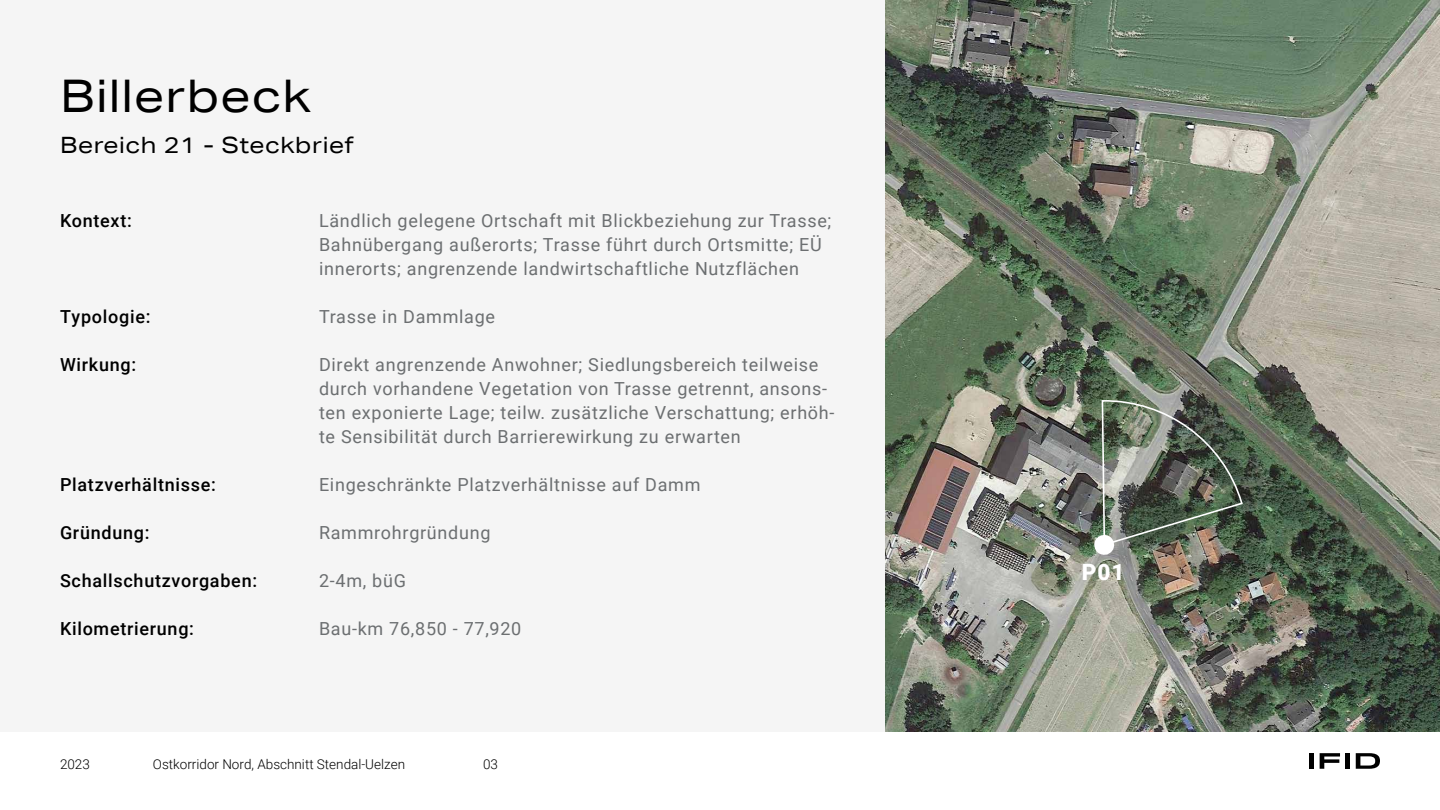
<style>
.page{position:relative;width:1440px;height:810px;background:#fff}
.page>*{position:absolute;margin:0;border:0;box-sizing:border-box;transform-origin:0 0}
.t1{font:45px "Aktiv Grotesk Ex";letter-spacing:.025em;color:#000}
.t2{font:22.5px "Aktiv Grotesk Ex";letter-spacing:.025em;color:#000}
.t3{font:900 22.5px "Roboto";color:#fff}
.t4{font:18px/24px "Roboto";letter-spacing:.04em;color:#6c6f71}
.t5{font:500 18px "Roboto";letter-spacing:.04em;color:#000}
.t6{font:300 13.5px "Roboto";color:#000}
</style>
<div class="page">
<div style="left:0;top:0;width:1440px;height:731px;background:#f5f5f5"></div>
<img style="left:886px;top:0;width:554px;height:731px">
<img style="left:1093px;top:399px;width:151px;height:157px">
<div style="left:1309px;top:753px;width:5px;height:16px;background:#000"></div>
<svg style="left:1320px;top:753px;width:20px;height:16px"></svg>
<div style="left:1345px;top:753px;width:5px;height:16px;background:#000"></div>
<svg style="left:1356px;top:753px;width:24px;height:16px"></svg>
<h1 class="t1" style="left:60px;top:69px;width:252px">Billerbeck</h1>
<p class="t2" style="left:60px;top:131px;width:295px">Bereich 21 - Steckbrief</p>
<p class="t5" style="left:60px;top:208px;width:73px">Kontext:</p>
<p class="t5" style="left:60px;top:304px;width:92px">Typologie:</p>
<p class="t5" style="left:60px;top:352px;width:78px">Wirkung:</p>
<p class="t5" style="left:60px;top:472px;width:157px">Platzverhältnisse:</p>
<p class="t5" style="left:60px;top:520px;width:91px">Gründung:</p>
<p class="t5" style="left:60px;top:568px;width:199px">Schallschutzvorgaben:</p>
<p class="t5" style="left:60px;top:616px;width:136px">Kilometrierung:</p>
<p class="t4" style="left:319px;top:208px;width:514px">Ländlich gelegene Ortschaft mit Blickbeziehung zur Trasse;<br>Bahnübergang außerorts; Trasse führt durch Ortsmitte; EÜ innerorts; angrenzende landwirtschaftliche Nutzflächen</p>
<p class="t4" style="left:319px;top:304px;width:178px">Trasse in Dammlage</p>
<p class="t4" style="left:319px;top:352px;width:517px">Direkt angrenzende Anwohner; Siedlungsbereich teilweise durch vorhandene Vegetation von Trasse getrennt, ansons&shy;ten exponierte Lage; teilw. zusätzliche Verschattung; erhöh&shy;te Sensibilität durch Barrierewirkung zu erwarten</p>
<p class="t4" style="left:319px;top:472px;width:383px">Eingeschränkte Platzverhältnisse auf Damm</p>
<p class="t4" style="left:319px;top:520px;width:173px">Rammrohrgründung</p>
<p class="t4" style="left:319px;top:568px;width:88px">2-4m, büG</p>
<p class="t4" style="left:319px;top:616px;width:204px">Bau-km 76,850 - 77,920</p>
<p class="t6" style="left:60px;top:754px;width:31px">2023</p>
<p class="t6" style="left:153px;top:754px;width:254px">Ostkorridor Nord, Abschnitt Stendal-Uelzen</p>
<p class="t6" style="left:483px;top:754px;width:16px">03</p>
<p class="t3" style="left:1082px;top:556px;width:44px">P01</p>
</div>
